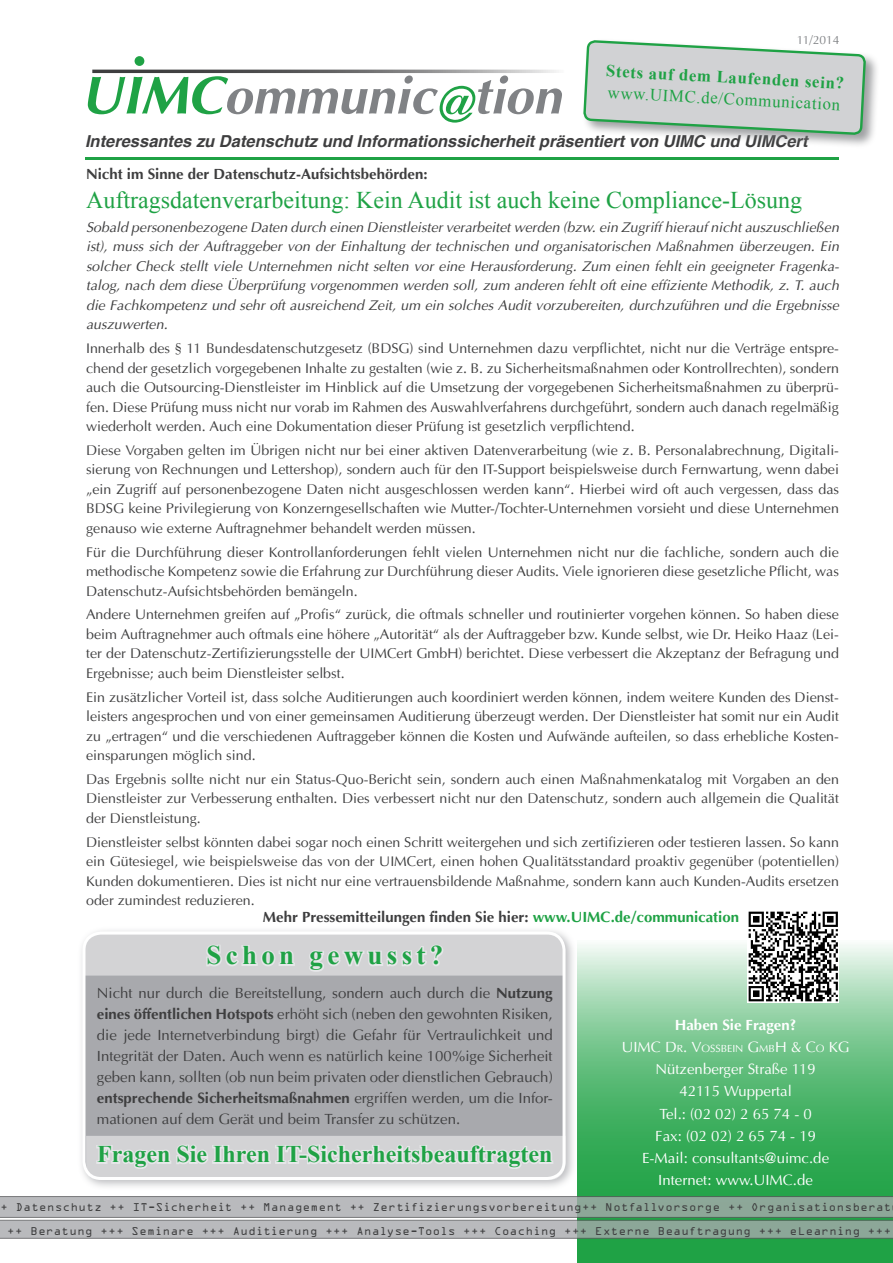
<style>
.page{position:relative;width:893px;height:1263px;background:#fff}
.page>*{position:absolute;margin:0;border:0;box-sizing:border-box;transform-origin:0 0}
.t1{font:italic 700 51.3px "Ottawa";color:#808285}
.h1_Überschrift{font:700 27px "Times New Roman";letter-spacing:.16em;color:#1fa245}
.h2_Subtitel{font:24px "Times New Roman";color:#1fa245}
.Kasten_weiß{font:700 24px "Times New Roman";color:#1fa245}
.h1_Überschrift-2{font:700 16.8px/21.6px "Times New Roman";color:#1fa245}
.t2{font:italic 700 16.5px "Switzerland";color:#3e3e3f}
.p_Haupttext{font:15px/21px "Ottawa Plain";color:#3e3e3f;text-align:justify}
.t3{font:15px/22.2px "Ottawa Plain";color:#fff;text-align:center}
.p_Haupttext-2{font:700 15px "Ottawa";color:#3e3e3f}
.t4{font:700 15px "Ottawa";color:#fff}
.p_Haupttext-3{font:14.25px/19.5px "Ottawa Plain";color:#3e3e3f;text-align:justify}
.p_Haupttext-4{font:italic 14.25px/19.5px "Ottawa";color:#3e3e3f;text-align:justify}
.t5{font:12px/24.5px "OCRA Extended";letter-spacing:.05em;color:#3e3e3f;text-align:center}
.p_Haupttext-5{font:12px "Ottawa Plain";color:#808285}
.s1{font-size:53.55px;color:#1fa245}
.s2{color:#1fa245}
.s3{font-weight:400}
.s4{font-family:"Ottawa";font-weight:700}
.s5{font-style:inherit}
.s6{font-size:10.5px}
</style>
<div class="page">
<svg style="left:576px;top:944px;width:317px;height:319px;background:#62bd7c"></svg>
<svg style="left:0;top:1196px;width:893px;height:42px;background:#a4b0ab"></svg>
<hr style="left:85px;top:157px;width:754px;height:3px;background:#1fa245">
<hr style="left:92px;top:70px;width:472px;height:3px;background:#3e3e3f">
<div style="left:135px;top:56px;width:9px;height:10px;background:#1fa245;border-radius:50%"></div>
<div style="left:581px;top:38px;width:299px;height:111px;background:#808285;opacity:.75"></div>
<svg style="left:582px;top:39px;width:285px;height:110px"></svg>
<img style="left:747px;top:911px;width:92px;height:92px">
<div style="left:77px;top:926px;width:500px;height:265px;background:#a8a9ad;opacity:.75"></div>
<div style="left:84px;top:933px;width:480px;height:245px;background:#a8a9ad;border-radius:17px"></div>
<svg style="left:85px;top:926px;width:479px;height:49px;background:#dcdcde"></svg>
<svg style="left:86px;top:1124px;width:480px;height:56px"></svg>
<h1 class="t1" style="left:81px;top:64px;width:482px"><span class="s1">UIMC</span>ommunic<span class="s2">@</span>tion</h1>
<p class="p_Haupttext-5" style="left:797px;top:33px;width:44px">11/2014</p>
<p class="h1_Überschrift-2" style="left:607px;top:59px;width:240px;rotate:3deg">Stets auf dem Laufenden sein? <span class="s3">www.UIMC.de/Communication</span></p>
<p class="t2" style="left:85px;top:131px;width:724px">Interessantes zu Datenschutz und Informationssicherheit präsentiert von UIMC und UIMCert</p>
<p class="p_Haupttext-2" style="left:86px;top:165px;width:343px">Nicht im Sinne der Datenschutz-Aufsichtsbehörden:</p>
<p class="h2_Subtitel" style="left:86px;top:184px;width:717px">Auftragsdatenverarbeitung: Kein Audit ist auch keine Compliance-Lösung</p>
<p class="p_Haupttext-4" style="left:86px;top:217px;width:754px">Sobald personenbezogene Daten durch einen Dienstleister verarbeitet werden (bzw. ein Zugriff hierauf nicht auszuschließen ist), muss sich der Auftraggeber von der Einhaltung der technischen und organisatorischen Maßnahmen überzeugen. Ein solcher Check stellt viele Unternehmen nicht selten vor eine Herausforderung. Zum einen fehlt ein geeigneter Fragenka&shy;talog, nach dem diese Überprüfung vorgenommen werden soll, zum anderen fehlt oft eine effiziente Methodik, z. T. auch die Fachkompetenz und sehr oft ausreichend Zeit, um ein solches Audit vorzubereiten, durchzuführen und die Ergebnisse auszuwerten.</p>
<p class="p_Haupttext-3" style="left:86px;top:339px;width:754px">Innerhalb des § 11 Bundesdatenschutzgesetz (BDSG) sind Unternehmen dazu verpflichtet, nicht nur die Verträge entspre&shy;chend der gesetzlich vorgegebenen Inhalte zu gestalten (wie z. B. zu Sicherheitsmaßnahmen oder Kontrollrechten), sondern auch die Outsourcing-Dienstleister im Hinblick auf die Umsetzung der vorgegebenen Sicherheitsmaßnahmen zu überprü&shy;fen. Diese Prüfung muss nicht nur vorab im Rahmen des Auswahlverfahrens durchgeführt, sondern auch danach regelmäßig wiederholt werden. Auch eine Dokumentation dieser Prüfung ist gesetzlich verpflichtend.</p>
<p class="p_Haupttext-3" style="left:86px;top:440px;width:754px">Diese Vorgaben gelten im Übrigen nicht nur bei einer aktiven Datenverarbeitung (wie z. B. Personalabrechnung, Digitali&shy;sierung von Rechnungen und Lettershop), sondern auch für den IT-Support beispielsweise durch Fernwartung, wenn dabei „ein Zugriff auf personenbezogene Daten nicht ausgeschlossen werden kann“. Hierbei wird oft auch vergessen, dass das BDSG keine Privilegierung von Konzerngesellschaften wie Mutter-/Tochter-Unternehmen vorsieht und diese Unternehmen genauso wie externe Auftragnehmer behandelt werden müssen.</p>
<p class="p_Haupttext-3" style="left:86px;top:542px;width:754px">Für die Durchführung dieser Kontrollanforderungen fehlt vielen Unternehmen nicht nur die fachliche, sondern auch die methodische Kompetenz sowie die Erfahrung zur Durchführung dieser Audits. Viele ignorieren diese gesetzliche Pflicht, was Datenschutz-Aufsichtsbehörden bemängeln.</p>
<p class="p_Haupttext-3" style="left:86px;top:605px;width:754px">Andere Unternehmen greifen auf „Profis“ zurück, die oftmals schneller und routinierter vorgehen können. So haben diese beim Auftragnehmer auch oftmals eine höhere „Autorität“ als der Auftraggeber bzw. Kunde selbst, wie Dr. Heiko Haaz (Lei&shy;ter der Datenschutz-Zertifizierungsstelle der UIMCert GmbH) berichtet. Diese verbessert die Akzeptanz der Befragung und Ergebnisse; auch beim Dienstleister selbst.</p>
<p class="p_Haupttext-3" style="left:86px;top:687px;width:754px">Ein zusätzlicher Vorteil ist, dass solche Auditierungen auch koordiniert werden können, indem weitere Kunden des Dienst&shy;leisters angesprochen und von einer gemeinsamen Auditierung überzeugt werden. Der Dienstleister hat somit nur ein Audit zu „ertragen“ und die verschiedenen Auftraggeber können die Kosten und Aufwände aufteilen, so dass erhebliche Kosten&shy;einsparungen möglich sind.</p>
<p class="p_Haupttext-3" style="left:86px;top:769px;width:754px">Das Ergebnis sollte nicht nur ein Status-Quo-Bericht sein, sondern auch einen Maßnahmenkatalog mit Vorgaben an den Dienstleister zur Verbesserung enthalten. Dies verbessert nicht nur den Datenschutz, sondern auch allgemein die Qualität der Dienstleistung.</p>
<p class="p_Haupttext-3" style="left:86px;top:832px;width:754px">Dienstleister selbst könnten dabei sogar noch einen Schritt weitergehen und sich zertifizieren oder testieren lassen. So kann ein Gütesiegel, wie beispielsweise das von der UIMCert, einen hohen Qualitätsstandard proaktiv gegenüber (potentiellen)<br>Kunden dokumentieren. Dies ist nicht nur eine vertrauensbildende Maßnahme, sondern kann auch Kunden-Audits ersetzen oder zumindest reduzieren.</p>
<p class="p_Haupttext-2" style="left:263px;top:907px;width:478px">Mehr Pressemitteilungen finden Sie hier: <span class="s2">www.UIMC.de/communication</span></p>
<p class="h1_Überschrift" style="left:206px;top:937px;width:238px">Schon gewusst?</p>
<p class="p_Haupttext" style="left:97px;top:983px;width:457px">Nicht nur durch die Bereitstellung, sondern auch durch die <span class="s4">Nutzung eines öffentlichen Hotspots</span> erhöht sich (neben den gewohnten Risiken, die jede Internetverbindung birgt) die Gefahr für Vertraulichkeit und Integrität der Daten. Auch wenn es natürlich keine 100%ige Sicherheit geben kann, sollten (ob nun beim privaten oder dienstlichen Gebrauch) <span class="s4">entsprechende Sicherheitsmaßnahmen</span> ergriffen werden, um die Infor&shy;mationen auf dem Gerät und beim Transfer zu schützen.</p>
<p class="Kasten_weiß" style="left:97px;top:1138px;width:457px">Fragen Sie Ihren IT-Sicherheitsbeauftragten</p>
<p class="t4" style="left:675px;top:1015px;width:123px">Haben Sie Fragen?</p>
<p class="t3" style="left:622px;top:1036px;width:229px"><span class="s5">UIMC D</span><span class="s6">R</span><span class="s5">. V</span><span class="s6">OSSBEI N</span> <span class="s5">G</span><span class="s6">MB</span><span class="s5">H &amp; C</span><span class="s6">O</span> <span class="s5">KG<br></span>Nützenberger Straße 119<br>42115 Wuppertal<br>Tel.: (02 02) 2 65 74 - 0<br>Fax: (02 02) 2 65 74 - 19<br>E-Mail: consultants@uimc.de<br>Internet: www.UIMC.de</p>
<p class="t5" style="left:1px;top:1194px;width:892px">+ Datenschutz ++ IT-Sicherheit ++ Management ++ Zertifizierungsvorbereitung++ Notfallvorsorge ++ Organisationsberat ++ Beratung +++ Seminare +++ Auditierung +++ Analyse-Tools +++ Coaching +++ Externe Beauftragung +++ eLearning +++</p>
</div>
